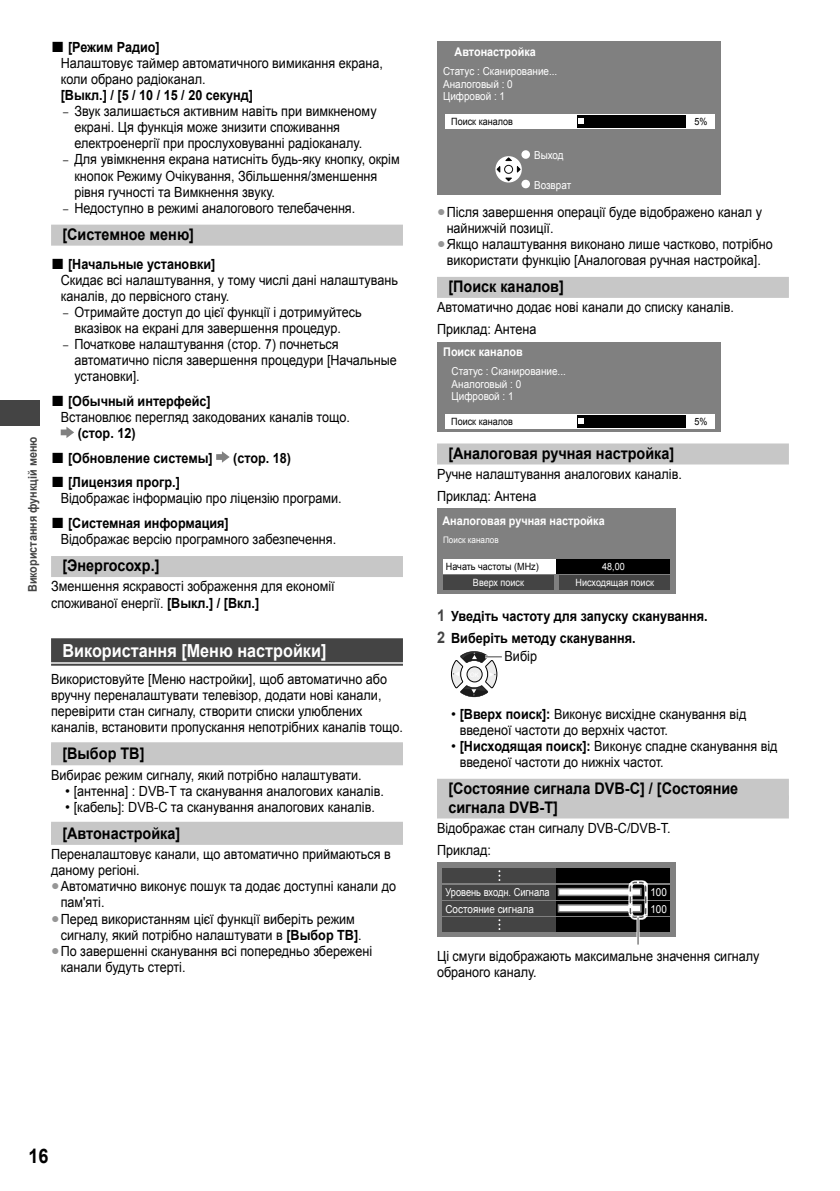
<style>
.page{position:relative;width:840px;height:1191px;background:#fff}
.page>*{position:absolute;margin:0;border:0;box-sizing:border-box;transform-origin:0 0}
.t1{font:700 20px "Arial";color:#000;scale:.9 1}
.t2{font:700 18px "Arial";color:#fff;scale:.9 1}
.t3{font:700 16px/18.4px "Arial";color:#000;scale:.9 1}
.t4{font:14px/16px "Arial";color:#000;scale:.9 1}
.t5{font:14px/16px "Arial";color:#000}
.t6{font:700 14px/21.8px "Arial";color:#000;scale:.9 1}
.t7{font:700 12px "Arial";color:#fff;scale:.9 1}
.t8{font:700 12px "Arial";color:#444;scale:.9 1}
.t9{font:11px/12.6px "Arial";color:#fff;scale:.9 1}
.t10{font:11px/16.4px "Arial";color:#fff;scale:.84 1}
.t11{font:10px "Arial";color:#000;scale:.9 1}
.t12{font:10px "Arial";color:#fff;scale:.9 1}
.t13{font:9px "Arial";color:#fff;scale:.9 1}
.s1{font-weight:700;font-size:22px}
.s2{font-weight:700}
.s3{font-family:"Minion Pro"}
.s4{font-size:22px}
.s5{color:#969696}
.s6{font-size:16px;color:#444}
</style>
<div class="page">
<div style="left:0;top:400px;width:40px;height:25px;background:#444"></div>
<div style="left:51px;top:225px;width:352px;height:21px;background:#c7c7c7"></div>
<div style="left:51px;top:556px;width:352px;height:21px;background:#c7c7c7"></div>
<div style="left:51px;top:638px;width:352px;height:24px;background:#444"></div>
<hr style="left:51px;top:663px;width:352px;height:2px;background:#444">
<div style="left:51px;top:742px;width:352px;height:23px;background:#c7c7c7"></div>
<div style="left:51px;top:821px;width:352px;height:23px;background:#c7c7c7"></div>
<svg style="left:61px;top:427px;width:13px;height:11px"></svg>
<svg style="left:216px;top:451px;width:13px;height:12px"></svg>
<div style="left:437px;top:277px;width:351px;height:21px;background:#c7c7c7"></div>
<div style="left:437px;top:443px;width:351px;height:21px;background:#c7c7c7"></div>
<div style="left:437px;top:778px;width:351px;height:21px;background:#c7c7c7"></div>
<div style="left:437px;top:795px;width:351px;height:23px;background:#c7c7c7"></div>
<div style="left:437px;top:42px;width:283px;height:153px;background:#808080"></div>
<div style="left:445px;top:114px;width:269px;height:14px;background:#fff"></div>
<div style="left:577px;top:115px;width:109px;height:13px;background:#000"></div>
<svg style="left:578px;top:118px;width:6px;height:6px"></svg>
<svg style="left:495px;top:156px;width:26px;height:26px"></svg>
<div style="left:521px;top:150px;width:8px;height:9px;background:#fff;border-radius:50%"></div>
<svg style="left:496px;top:157px;width:24px;height:25px"></svg>
<div style="left:521px;top:180px;width:8px;height:8px;background:#fff;border-radius:50%"></div>
<div style="left:437px;top:342px;width:283px;height:89px;background:#808080"></div>
<div style="left:445px;top:414px;width:269px;height:14px;background:#fff"></div>
<div style="left:577px;top:415px;width:109px;height:12px;background:#000"></div>
<svg style="left:578px;top:418px;width:6px;height:6px"></svg>
<div style="left:437px;top:508px;width:238px;height:85px;background:#808080"></div>
<div style="left:443px;top:559px;width:113px;height:14px;background:#fff"></div>
<div style="left:443px;top:575px;width:110px;height:15px;background:#444"></div>
<div style="left:559px;top:575px;width:110px;height:15px;background:#444"></div>
<div style="left:556px;top:559px;width:113px;height:14px;background:#000"></div>
<svg style="left:451px;top:651px;width:50px;height:46px"></svg>
<svg style="left:437px;top:862px;width:238px;height:75px;background:#747474"></svg>
<div style="left:442px;top:868px;width:114px;height:14px;background:#444"></div>
<div style="left:442px;top:885px;width:114px;height:14px;background:#444"></div>
<div style="left:442px;top:901px;width:114px;height:14px;background:#444"></div>
<div style="left:556px;top:868px;width:113px;height:14px;background:#000"></div>
<div style="left:442px;top:917px;width:114px;height:14px;background:#444"></div>
<div style="left:556px;top:917px;width:113px;height:14px;background:#000"></div>
<div style="left:556px;top:885px;width:113px;height:14px;background:#000"></div>
<div style="left:556px;top:901px;width:113px;height:14px;background:#000"></div>
<svg style="left:498px;top:870px;width:2px;height:11px"></svg>
<svg style="left:498px;top:919px;width:2px;height:11px"></svg>
<svg style="left:557px;top:880px;width:90px;height:64px"></svg>
<p class="t8" style="left:26px;top:592px;width:174px;rotate:-90deg">Використання функцій меню</p>
<p class="t4" style="left:61px;top:39px;width:359px;text-indent:-10px"><span class="s1">■</span> <span class="s2">[Режим Радио]<br></span>Налаштовує таймер автоматичного вимикання екрана, коли обрано радіоканал.</p>
<p class="t6" style="left:61px;top:84px;width:215px">[Выкл.] / [5 / 10 / 15 / 20 секунд]</p>
<p class="t4" style="left:74px;top:103px;width:337px;text-indent:-12px"><span class="s3">–</span> Звук залишається активним навіть при вимкненому екрані. Ця функція може знизити споживання електроенергії при прослуховуванні радіоканалу.</p>
<p class="t4" style="left:74px;top:151px;width:363px;text-indent:-12px"><span class="s3">–</span> Для увімкнення екрана натисніть будь-яку кнопку, окрім кнопок Режиму Очікування, Збільшення/зменшення рівня гучності та Вимкнення звуку.</p>
<p class="t4" style="left:62px;top:200px;width:327px"><span class="s3">–</span> Недоступно в режимі аналогового телебачення.</p>
<p class="t3" style="left:62px;top:225px;width:148px">[Системное меню]</p>
<p class="t4" style="left:61px;top:255px;width:376px;text-indent:-10px"><span class="s1">■</span> <span class="s2">[Начальные установки]<br></span>Скидає всі налаштування, у тому числі дані налаштувань каналів, до первісного стану.</p>
<p class="t4" style="left:74px;top:304px;width:320px;text-indent:-12px"><span class="s3">–</span> Отримайте доступ до цієї функції і дотримуйтесь вказівок на екрані для завершення процедур.</p>
<p class="t4" style="left:74px;top:336px;width:359px;text-indent:-12px"><span class="s3">–</span> Початкове налаштування (стор. 7) почнеться автоматично після завершення процедури [Начальные установки].</p>
<p class="t4" style="left:61px;top:393px;width:323px;text-indent:-10px"><span class="s1">■</span> <span class="s2">[Обычный интерфейс]<br></span>Встановлює перегляд закодованих каналів тощо.</p>
<p class="t6" style="left:78px;top:422px;width:66px">(стор. 12)</p>
<p class="t6" style="left:51px;top:447px;width:181px"><span class="s4">■</span> [Обновление системы]</p>
<p class="t6" style="left:233px;top:447px;width:66px">(стор. 18)</p>
<p class="t4" style="left:61px;top:474px;width:313px;text-indent:-10px"><span class="s1">■</span> <span class="s2">[Лицензия прогр.]<br></span>Відображає інформацію про ліцензію програми.</p>
<p class="t4" style="left:61px;top:515px;width:307px;text-indent:-10px"><span class="s1">■</span> <span class="s2">[Системная информация]<br></span>Відображає версію програмного забезпечення.</p>
<p class="t3" style="left:62px;top:556px;width:109px">[Энергосохр.]</p>
<p class="t4" style="left:51px;top:578px;width:316px">Зменшення яскравості зображення для економії споживаної енергії. <span class="s2">[Выкл.] / [Вкл.]</span></p>
<p class="t2" style="left:62px;top:640px;width:295px">Використання [Меню настройки]</p>
<p class="t4" style="left:51px;top:671px;width:392px">Використовуйте [Меню настройки], щоб автоматично або вручну переналаштувати телевізор, додати нові канали, перевірити стан сигналу, створити списки улюблених каналів, встановити пропускання непотрібних каналів тощо.</p>
<p class="t3" style="left:62px;top:744px;width:93px">[Выбор ТВ]</p>
<p class="t4" style="left:51px;top:767px;width:346px">Вибирає режим сигналу, який потрібно налаштувати.</p>
<p class="t5" style="left:65px;top:783px;width:320px">• [антенна] : DVB-T та сканування аналогових каналів.</p>
<p class="t5" style="left:65px;top:799px;width:311px">• [кабель]: DVB-C та сканування аналогових каналів.</p>
<p class="t3" style="left:62px;top:824px;width:132px">[Автонастройка]</p>
<p class="t4" style="left:51px;top:846px;width:379px">Переналаштовує канали, що автоматично приймаються в даному регіоні.</p>
<p class="t4" style="left:61px;top:878px;width:374px;text-indent:-10px"><span class="s5">●</span>Автоматично виконує пошук та додає доступні канали до пам'яті.</p>
<p class="t4" style="left:61px;top:910px;width:336px;text-indent:-10px"><span class="s5">●</span>Перед використанням цієї функції виберіть режим сигналу, який потрібно налаштувати в <span class="s2">[Выбор ТВ]</span>.</p>
<p class="t4" style="left:61px;top:942px;width:347px;text-indent:-10px"><span class="s5">●</span>По завершенні сканування всі попередньо збережені канали будуть стерті.</p>
<p class="t7" style="left:454px;top:45px;width:92px">Автонастройка</p>
<p class="t9" style="left:443px;top:65px;width:128px">Статус : Сканирование...<br>Аналоговый : 0<br>Цифровой : 1</p>
<p class="t11" style="left:451px;top:116px;width:70px">Поиск каналов</p>
<p class="t11" style="left:694px;top:116px;width:16px">5%</p>
<p class="t9" style="left:533px;top:149px;width:34px">Выход</p>
<p class="t9" style="left:533px;top:178px;width:43px">Возврат</p>
<p class="t4" style="left:446px;top:204px;width:351px;text-indent:-10px"><span class="s5">●</span>Після завершення операції буде відображено канал у найнижчій позиції.</p>
<p class="t4" style="left:437px;top:236px;width:374px;text-align:center"><span class="s5">●</span>Якщо налаштування виконано лише частково, потрібно використати функцію [Аналоговая ручная настройка].</p>
<p class="t3" style="left:448px;top:277px;width:130px">[Поиск каналов]</p>
<p class="t4" style="left:437px;top:296px;width:331px;line-height:21.8px">Автоматично додає нові канали до списку каналів.<br>Приклад: Антена</p>
<p class="t7" style="left:443px;top:345px;width:90px">Поиск каналов</p>
<p class="t9" style="left:451px;top:365px;width:128px">Статус : Сканирование...<br>Аналоговый : 0<br>Цифровой : 1</p>
<p class="t11" style="left:451px;top:416px;width:70px">Поиск каналов</p>
<p class="t11" style="left:694px;top:416px;width:16px">5%</p>
<p class="t3" style="left:448px;top:444px;width:252px">[Аналоговая ручная настройка]</p>
<p class="t4" style="left:437px;top:463px;width:273px;line-height:21.8px">Ручне налаштування аналогових каналів.<br>Приклад: Антена</p>
<p class="t7" style="left:442px;top:514px;width:182px">Аналоговая ручная настройка</p>
<p class="t13" style="left:443px;top:535px;width:63px">Поиск каналов</p>
<p class="t12" style="left:472px;top:577px;width:58px">Вверх поиск</p>
<p class="t12" style="left:575px;top:577px;width:89px">Нисходящая поиск</p>
<p class="t11" style="left:445px;top:561px;width:105px">Начать частоты (MHz)</p>
<p class="t12" style="left:601px;top:561px;width:27px">48,00</p>
<p class="t6" style="left:437px;top:605px;width:302px"><span class="s6">1</span> Уведіть частоту для запуску сканування.<br><span class="s6">2</span> Виберіть методу сканування.</p>
<p class="t4" style="left:504px;top:648px;width:38px">Вибір</p>
<p class="t5" style="left:459px;top:706px;width:288px;text-indent:-9px">• <span class="s2">[Вверх поиск]:</span> Виконує висхідне сканування від введеної частоти до верхніх частот.</p>
<p class="t5" style="left:459px;top:738px;width:319px;text-indent:-9px">• <span class="s2">[Нисходящая поиск]:</span> Виконує спадне сканування від введеної частоти до нижніх частот.</p>
<p class="t3" style="left:448px;top:779px;width:323px">[Состояние сигнала DVB-C] / [Состояние сигнала DVB-T]</p>
<p class="t4" style="left:437px;top:817px;width:261px;line-height:21.8px">Відображає стан сигналу DVB-C/DVB-T.<br>Приклад:</p>
<p class="t10" style="left:445px;top:884px;width:125px">Уровень входн. Сигнала<br>Состояние сигнала</p>
<p class="t9" style="left:650px;top:884px;width:20px;line-height:16.4px">100<br>100</p>
<p class="t4" style="left:437px;top:947px;width:360px">Ці смуги відображають максимальне значення сигналу обраного каналу.</p>
<h1 class="t1" style="left:28px;top:1144px;width:24px">16</h1>
</div>
